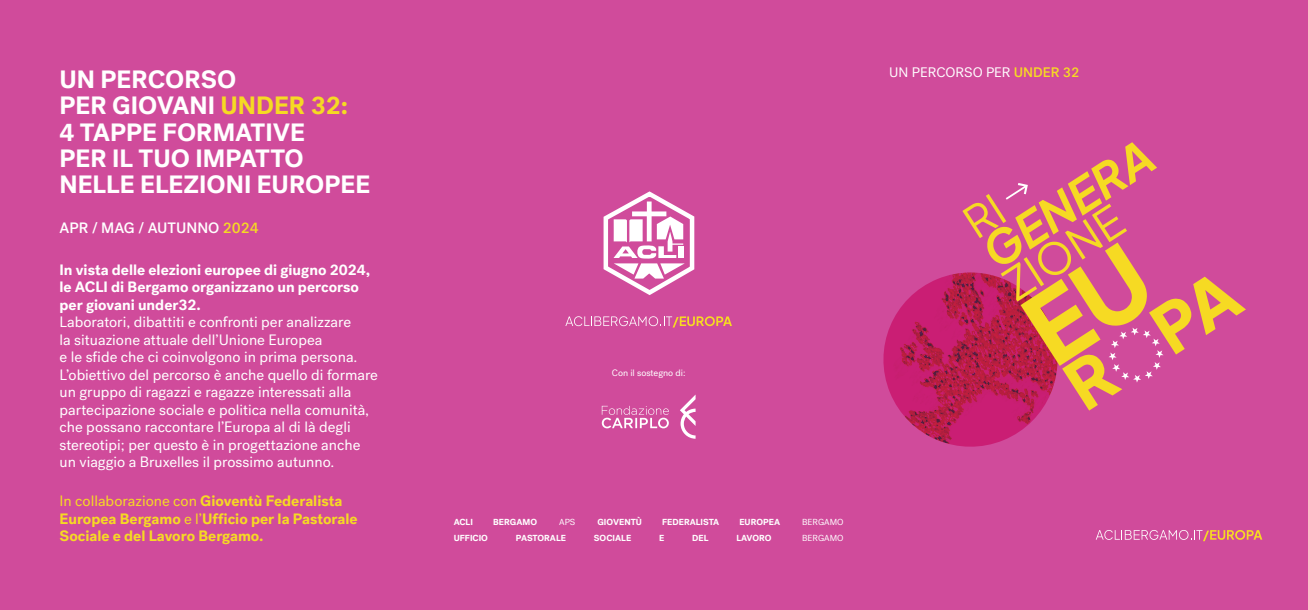
<style>
.page{position:relative;width:1308px;height:610px;background:#fff}
.page>*{position:absolute;margin:0;border:0;box-sizing:border-box;transform-origin:0 0}
.t1{font:700 25px/26.2px "Post Grotesk";color:#fff}
.t2{font:15px/17.5px "Post Grotesk";color:#fff}
.t3{font:700 15px/17.5px "Post Grotesk";color:#f6da23}
.t4{font:700 15px/17.5px "Post Grotesk";color:#fff}
.t5{font:500 15px "Post Grotesk";color:#fff}
.t6{font:13.75px "Post Grotesk";color:#fff}
.t7{font:9.25px "Post Grotesk";color:#fff}
.t8{font:700 8.75px "Post Grotesk";color:#fff}
.t9{font:8.75px "Post Grotesk";color:#fff}
.s1{color:#f6da23}
.s2{font-weight:400}
.s3{font-weight:500;color:#f6da23}
</style>
<div class="page">
<div style="left:0;top:0;width:1307px;height:609px;background:#d04b9b"></div>
<img style="left:883px;top:273px;width:158px;height:174px">
<svg style="left:962px;top:142px;width:283px;height:268px"></svg>
<svg style="left:1095px;top:530px;width:167px;height:11px"></svg>
<svg style="left:603px;top:191px;width:91px;height:104px"></svg>
<svg style="left:565px;top:316px;width:167px;height:11px"></svg>
<svg style="left:602px;top:395px;width:93px;height:43px"></svg>
<h1 class="t1" style="left:59px;top:66px;width:312px">UN PERCORSO<br>PER GIOVANI <span class="s1">UNDER 32:<br></span>4 TAPPE FORMATIVE<br>PER IL TUO IMPATTO<br>NELLE ELEZIONI EUROPEE</h1>
<p class="t5" style="left:59px;top:219px;width:201px">APR / MAG / AUTUNNO <span class="s1">2024</span></p>
<p class="t4" style="left:59px;top:261px;width:312px">In vista delle elezioni europee di giugno 2024, le ACLI di Bergamo organizzano un percorso per giovani under32.</p>
<p class="t2" style="left:59px;top:313px;width:320px">Laboratori, dibattiti e confronti per analizzare<br>la situazione attuale dell’Unione Europea<br>e le sfide che ci coinvolgono in prima persona.<br>L’obiettivo del percorso è anche quello di formare un gruppo di ragazzi e ragazze interessati alla partecipazione sociale e politica nella comunità, che possano raccontare l’Europa al di là degli stereotipi; per questo è in progettazione anche un viaggio a Bruxelles il prossimo autunno.</p>
<p class="t3" style="left:59px;top:492px;width:300px"><span class="s2">In collaborazione con</span> Gioventù Federalista<br>Europea Bergamo <span class="s2">e l’</span>Ufficio per la Pastorale<br>Sociale e del Lavoro Bergamo.</p>
<p class="t6" style="left:889px;top:64px;width:191px">UN PERCORSO PER <span class="s3">UNDER 32</span></p>
<p class="t7" style="left:612px;top:367px;width:75px">Con il sostegno di:</p>
<p class="t8" style="left:454px;top:516px;width:21px">ACLI</p>
<p class="t8" style="left:493px;top:516px;width:45px">BERGAMO</p>
<p class="t9" style="left:559px;top:517px;width:18px">APS</p>
<p class="t8" style="left:597px;top:516px;width:46px">GIOVENTÙ</p>
<p class="t8" style="left:662px;top:516px;width:59px">FEDERALISTA</p>
<p class="t8" style="left:739px;top:516px;width:42px">EUROPEA</p>
<p class="t9" style="left:802px;top:517px;width:43px">BERGAMO</p>
<p class="t8" style="left:454px;top:532px;width:36px">UFFICIO</p>
<p class="t8" style="left:516px;top:532px;width:51px">PASTORALE</p>
<p class="t8" style="left:594px;top:532px;width:39px">SOCIALE</p>
<p class="t8" style="left:659px;top:532px;width:7px">E</p>
<p class="t8" style="left:692px;top:532px;width:18px">DEL</p>
<p class="t8" style="left:736px;top:532px;width:37px">LAVORO</p>
<p class="t9" style="left:802px;top:533px;width:43px">BERGAMO</p>
</div>
